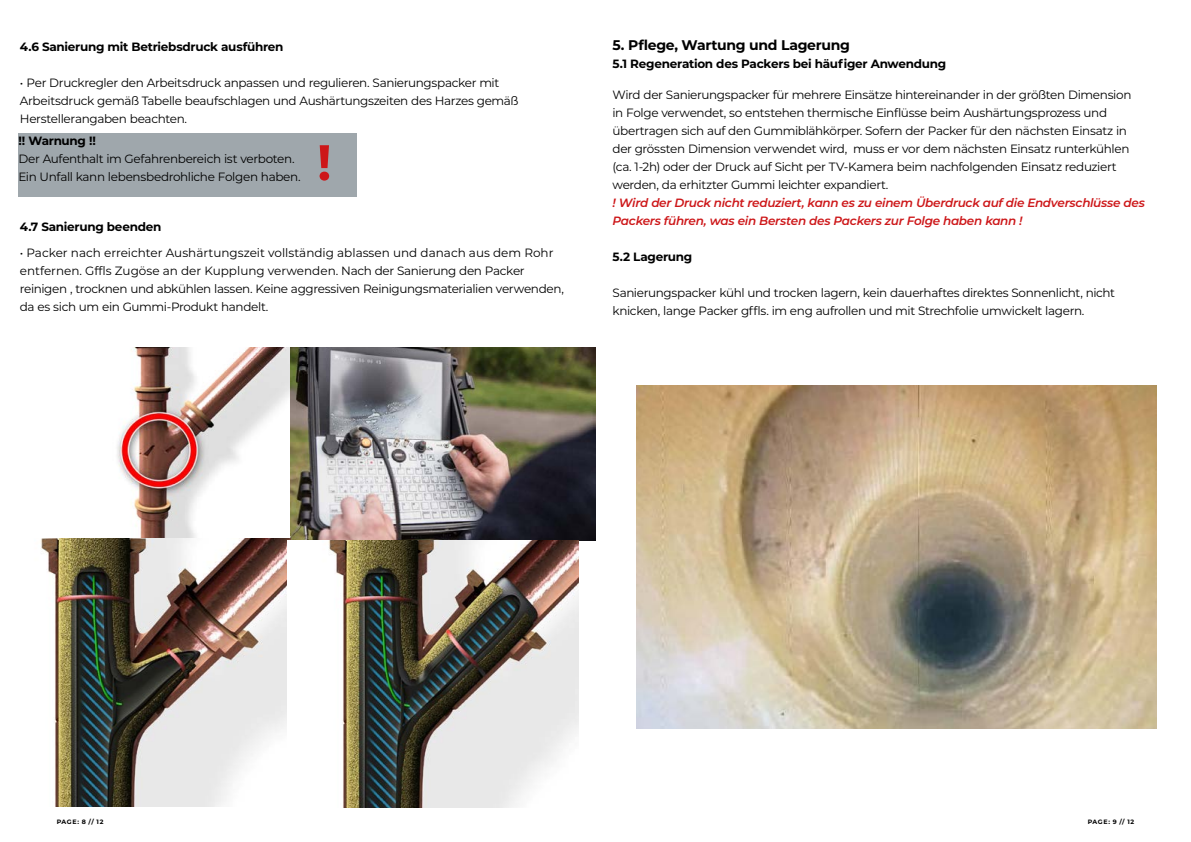
<style>
.page{position:relative;width:1191px;height:842px;background:#fff}
.page>*{position:absolute;margin:0;border:0;box-sizing:border-box;transform-origin:0 0}
.t1{font:700 50px "Montserrat";color:#cd1719}
.t2{font:700 14px "Montserrat";letter-spacing:-.025em;color:#000}
.t3{font:12px/18px "Montserrat";letter-spacing:-.03em;color:#000}
.t4{font:italic 600 12px/18px "Montserrat";letter-spacing:-.025em;color:#cd1719}
.t5{font:700 12px "Montserrat";letter-spacing:-.02em;color:#000}
.t6{font:700 6.3px "Montserrat";letter-spacing:.085em;color:#000}
</style>
<div class="page">
<div style="left:18px;top:133px;width:339px;height:64px;background:#9fa7ac"></div>
<img style="left:41px;top:347px;width:554px;height:193px">
<img style="left:40px;top:539px;width:251px;height:267px">
<img style="left:288px;top:540px;width:290px;height:268px">
<img style="left:636px;top:386px;width:521px;height:343px">
<p class="t5" style="left:20px;top:38px;width:265px">4.6 Sanierung mit Betriebsdruck ausführen</p>
<p class="t3" style="left:20px;top:73px;width:500px">• Per Druckregler den Arbeitsdruck anpassen und regulieren. Sanierungspacker mit<br>Arbeitsdruck gemäß Tabelle beaufschlagen und Aushärtungszeiten des Harzes gemäß<br>Herstellerangaben beachten.</p>
<p class="t5" style="left:18px;top:132px;width:79px">!! Warnung !!</p>
<p class="t3" style="left:18px;top:149px;width:284px">Der Aufenthalt im Gefahrenbereich ist verboten.<br>Ein Unfall kann lebensbedrohliche Folgen haben.</p>
<h1 class="t1" style="left:317px;top:126px;width:16px">!</h1>
<p class="t5" style="left:20px;top:218px;width:143px">4.7 Sanierung beenden</p>
<p class="t3" style="left:20px;top:243px;width:545px">• Packer nach erreichter Aushärtungszeit vollständig ablassen und danach aus dem Rohr entfernen. Gffls Zugöse an der Kupplung verwenden. Nach der Sanierung den Packer reinigen , trocknen und abkühlen lassen. Keine aggressiven Reinigungsmaterialien verwenden, da es sich um ein Gummi-Produkt handelt.</p>
<p class="t2" style="left:612px;top:35px;width:239px">5. Pflege, Wartung und Lagerung</p>
<p class="t5" style="left:612px;top:55px;width:335px">5.1 Regeneration des Packers bei häufiger Anwendung</p>
<p class="t3" style="left:612px;top:86px;width:520px">Wird der Sanierungspacker für mehrere Einsätze hintereinander in der größten Dimension in Folge verwendet, so entstehen thermische Einflüsse beim Aushärtungsprozess und übertragen sich auf den Gummiblähkörper. Sofern der Packer für den nächsten Einsatz in der grössten Dimension verwendet wird, muss er vor dem nächsten Einsatz runterkühlen (ca. 1-2h) oder der Druck auf Sicht per TV-Kamera beim nachfolgenden Einsatz reduziert werden, da erhitzter Gummi leichter expandiert.</p>
<p class="t4" style="left:612px;top:194px;width:534px">! Wird der Druck nicht reduziert, kann es zu einem Überdruck auf die Endverschlüsse des<br>Packers führen, was ein Bersten des Packers zur Folge haben kann !</p>
<p class="t5" style="left:612px;top:248px;width:81px">5.2 Lagerung</p>
<p class="t3" style="left:612px;top:284px;width:504px">Sanierungspacker kühl und trocken lagern, kein dauerhaftes direktes Sonnenlicht, nicht knicken, lange Packer gffls. im eng aufrollen und mit Strechfolie umwickelt lagern.</p>
<p class="t6" style="left:57px;top:817px;width:48px">PAGE: 8 // 12</p>
<p class="t6" style="left:1087px;top:817px;width:48px">PAGE: 9 // 12</p>
</div>
